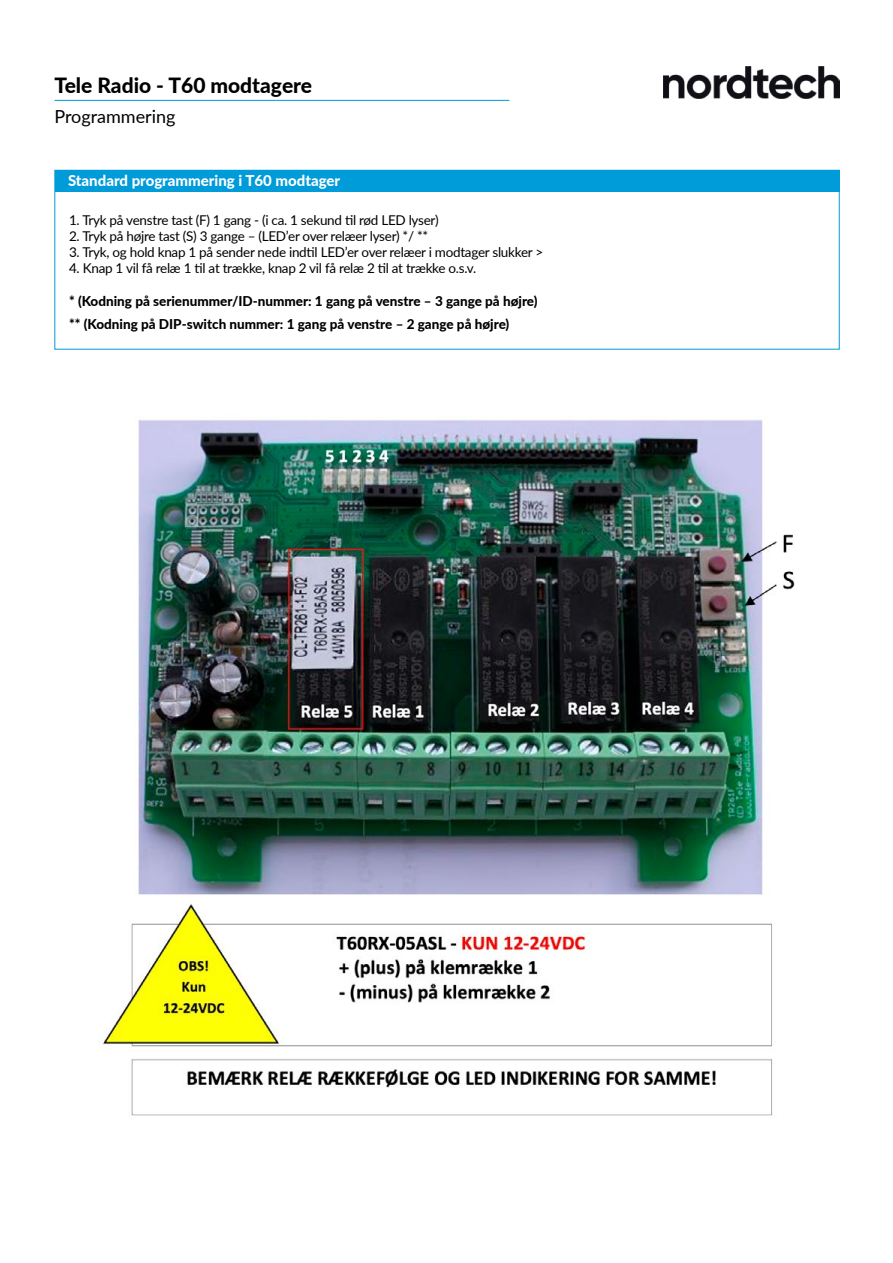
<style>
.page{position:relative;width:893px;height:1263px;background:#fff}
.page>*{position:absolute;margin:0;border:0;box-sizing:border-box;transform-origin:0 0}
.t1{font:800 21px "Lato";color:#000}
.t2{font:18px "Lato";color:#000}
.t3{font:800 15px "Lato";color:#fff}
.t4{font:13.5px "Lato";letter-spacing:-.02em;color:#000}
.t5{font:800 13.5px/23.4px "Lato";color:#000}
</style>
<div class="page">
<img style="left:664px;top:66px;width:175px;height:33px">
<hr style="left:54px;top:100px;width:455px;height:1px;background:#009bd9">
<div style="left:55px;top:170px;width:784px;height:21px;background:#009bd9"></div>
<div style="left:55px;top:170px;width:784px;height:179px;border:1px solid #009bd9"></div>
<img style="left:103px;top:420px;width:692px;height:696px">
<h1 class="t1" style="left:54px;top:70px;width:259px">Tele Radio - T60 modtagere</h1>
<h2 class="t2" style="left:54px;top:104px;width:123px">Programmering</h2>
<p class="t3" style="left:68px;top:170px;width:274px">Standard programmering i T60 modtager</p>
<p class="t4" style="left:69px;top:210px;width:371px">1. Tryk på venstre tast (F) 1 gang - (i ca. 1 sekund til rød LED lyser)</p>
<p class="t4" style="left:69px;top:226px;width:361px">2. Tryk på højre tast (S) 3 gange – (LED’er over relæer lyser) */ **</p>
<p class="t4" style="left:69px;top:243px;width:476px">3. Tryk, og hold knap 1 på sender nede indtil LED’er over relæer i modtager slukker &gt;</p>
<p class="t4" style="left:69px;top:259px;width:409px">4. Knap 1 vil få relæ 1 til at trække, knap 2 vil få relæ 2 til at trække o.s.v.</p>
<p class="t5" style="left:69px;top:288px;width:470px">* (Kodning på serienummer/ID-nummer: 1 gang på venstre – 3 gange på højre) ** (Kodning på DIP-switch nummer: 1 gang på venstre – 2 gange på højre)</p>
</div>
